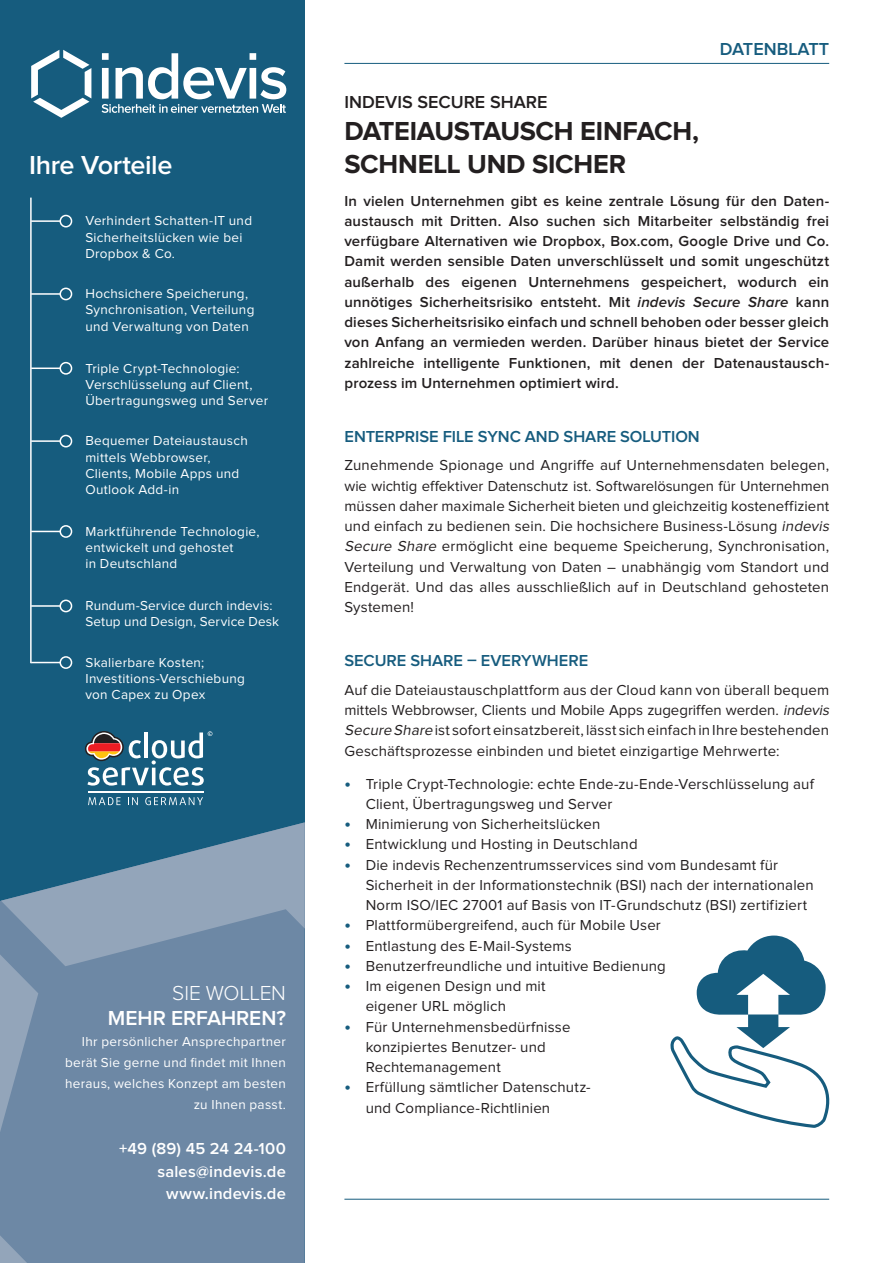
<style>
.page{position:relative;width:893px;height:1263px;background:#fff}
.page>*{position:absolute;margin:0;border:0;box-sizing:border-box;transform-origin:0 0}
.t1{font:700 27px/32.4px "Proxima Nova";letter-spacing:-.01em;color:#231f20}
.t2{font:600 27px "Proxima Nova";letter-spacing:-.015em;color:#fff}
.t3{font:600 21px "Proxima Nova";color:#fff}
.t4{font:300 21px "Proxima Nova";letter-spacing:-.005em;color:#fff}
.t5{font:600 18px "Proxima Nova";color:#231f20}
.t6{font:600 18px "Proxima Nova";color:#165c7e}
.t7{font:600 16.5px "Proxima Nova";color:#165c7e}
.t8{font:600 16.5px/22.5px "Proxima Nova";letter-spacing:.015em;color:#fff;text-align:right}
.t9{font:15px/20.2px "Proxima Nova";letter-spacing:.01em;color:#231f20}
.t10{font:600 15px/20.2px "Proxima Nova";letter-spacing:.01em;color:#231f20;text-align:justify}
.t11{font:13.5px/16.2px "Proxima Nova";letter-spacing:.02em;color:#fff}
.s1{font-style:italic}
.s2{font-weight:700;font-size:18px;color:#165c7e}
</style>
<div class="page">
<div style="left:0;top:0;width:305px;height:1263px;background:#165c7e"></div>
<svg style="left:0;top:822px;width:305px;height:441px;background:#6c89a5"></svg>
<hr style="left:344px;top:63px;width:485px;height:1px;background:#165c7e">
<hr style="left:344px;top:1199px;width:485px;height:1px;background:#165c7e">
<svg style="left:31px;top:50px;width:60px;height:68px"></svg>
<svg style="left:102px;top:53px;width:184px;height:60px"></svg>
<hr style="left:30px;top:198px;width:2px;height:465px;background:#fff">
<hr style="left:31px;top:220px;width:30px;height:2px;background:#fff">
<div style="left:60px;top:215px;width:12px;height:12px;border:2px solid #fff;border-radius:50%"></div>
<hr style="left:31px;top:440px;width:30px;height:2px;background:#fff">
<div style="left:60px;top:435px;width:12px;height:12px;border:2px solid #fff;border-radius:50%"></div>
<hr style="left:31px;top:531px;width:30px;height:1px;background:#fff">
<div style="left:60px;top:525px;width:12px;height:13px;border:2px solid #fff;border-radius:50%"></div>
<hr style="left:31px;top:605px;width:30px;height:2px;background:#fff">
<div style="left:60px;top:600px;width:12px;height:12px;border:2px solid #fff;border-radius:50%"></div>
<hr style="left:31px;top:367px;width:30px;height:2px;background:#fff">
<div style="left:60px;top:362px;width:12px;height:13px;border:2px solid #fff;border-radius:50%"></div>
<hr style="left:31px;top:293px;width:30px;height:2px;background:#fff">
<div style="left:60px;top:288px;width:12px;height:12px;border:2px solid #fff;border-radius:50%"></div>
<hr style="left:31px;top:662px;width:30px;height:1px;background:#fff">
<div style="left:60px;top:656px;width:12px;height:13px;border:2px solid #fff;border-radius:50%"></div>
<svg style="left:88px;top:797px;width:33px;height:8px"></svg>
<svg style="left:128px;top:797px;width:10px;height:8px"></svg>
<svg style="left:145px;top:797px;width:58px;height:8px"></svg>
<hr style="left:88px;top:791px;width:115px;height:1px;background:#fff">
<svg style="left:85px;top:731px;width:127px;height:54px"></svg>
<svg style="left:670px;top:935px;width:160px;height:191px"></svg>
<h1 class="t2" style="left:29px;top:150px;width:145px">Ihre Vorteile</h1>
<p class="t11" style="left:85px;top:213px;width:168px">Verhindert Schatten-IT und<br>Sicherheitslücken wie bei<br>Dropbox &amp; Co.</p>
<p class="t11" style="left:85px;top:286px;width:170px">Hochsichere Speicherung,<br>Synchronisation, Verteilung und Verwaltung von Daten</p>
<p class="t11" style="left:85px;top:360px;width:184px">Triple Crypt-Technologie:<br>Verschlüsselung auf Client,<br>Übertragungsweg und Server</p>
<p class="t11" style="left:85px;top:433px;width:164px">Bequemer Dateiaustausch mittels Webbrowser,<br>Clients, Mobile Apps und<br>Outlook Add-in</p>
<p class="t11" style="left:85px;top:523px;width:176px">Marktführende Technologie, entwickelt und gehostet<br>in Deutschland</p>
<p class="t11" style="left:85px;top:598px;width:195px">Rundum-Service durch indevis:<br>Setup und Design, Service Desk</p>
<p class="t11" style="left:85px;top:654px;width:161px">Skalierbare Kosten;<br>Investitions-Verschiebung von Capex zu Opex</p>
<h2 class="t4" style="left:172px;top:981px;width:115px">SIE WOLLEN</h2>
<h2 class="t3" style="left:108px;top:1006px;width:180px">MEHR ERFAHREN?</h2>
<p class="t11" style="left:65px;top:1031px;width:222px;line-height:21px;text-align:right">Ihr persönlicher Ansprechpartner berät Sie gerne und findet mit Ihnen heraus, welches Konzept am besten zu Ihnen passt.</p>
<p class="t8" style="left:119px;top:1138px;width:168px">+49 (89) 45 24 24-100 sales@indevis.de www.indevis.de</p>
<p class="t6" style="left:720px;top:39px;width:111px">DATENBLATT</p>
<p class="t5" style="left:344px;top:92px;width:205px">INDEVIS SECURE SHARE</p>
<h1 class="t1" style="left:344px;top:116px;width:356px">DATEIAUSTAUSCH EINFACH,<br>SCHNELL UND SICHER</h1>
<p class="t10" style="left:344px;top:191px;width:486px">In vielen Unternehmen gibt es keine zentrale Lösung für den Daten&shy;austausch mit Dritten. Also suchen sich Mitarbeiter selbständig frei verfügbare Alternativen wie Dropbox, Box.com, Google Drive und Co.<br>Damit werden sensible Daten unverschlüsselt und somit ungeschützt außerhalb des eigenen Unternehmens gespeichert, wodurch ein unnötiges Sicherheitsrisiko entsteht. Mit <span class="s1">indevis Secure Share</span> kann dieses Sicherheitsrisiko einfach und schnell behoben oder besser gleich von Anfang an vermieden werden. Darüber hinaus bietet der Service zahlreiche intelligente Funktionen, mit denen der Datenaustausch&shy;prozess im Unternehmen optimiert wird.</p>
<p class="t7" style="left:344px;top:427px;width:357px">ENTERPRISE FILE SYNC AND SHARE SOLUTION</p>
<p class="t9" style="left:344px;top:456px;width:489px">Zunehmende Spionage und Angriffe auf Unternehmensdaten belegen, wie wichtig effektiver Datenschutz ist. Softwarelösungen für Unternehmen müssen daher maximale Sicherheit bieten und gleichzeitig kosteneffizient und einfach zu bedienen sein. Die hochsichere Business-Lösung <span class="s1">indevis Secure Share</span> ermöglicht eine bequeme Speicherung, Synchronisation, Verteilung und Verwaltung von Daten – unabhängig vom Standort und Endgerät. Und das alles ausschließlich auf in Deutschland gehosteten Systemen!</p>
<p class="t7" style="left:344px;top:651px;width:245px">SECURE SHARE – EVERYWHERE</p>
<p class="t9" style="left:344px;top:680px;width:489px">Auf die Dateiaustauschplattform aus der Cloud kann von überall bequem mittels Webbrowser, Clients und Mobile Apps zugegriffen werden. <span class="s1">indevis Secure Share</span> ist sofort einsatzbereit, lässt sich einfach in Ihre bestehenden Geschäftsprozesse einbinden und bietet einzigartige Mehrwerte:</p>
<p class="t9" style="left:366px;top:774px;width:450px;text-indent:-21px"><span class="s2">•</span> Triple Crypt-Technologie: echte Ende-zu-Ende-Verschlüsselung auf<br>Client, Übertragungsweg und Server</p>
<p class="t9" style="left:344px;top:814px;width:257px"><span class="s2">•</span> Minimierung von Sicherheitslücken</p>
<p class="t9" style="left:344px;top:834px;width:295px"><span class="s2">•</span> Entwicklung und Hosting in Deutschland</p>
<p class="t9" style="left:366px;top:855px;width:450px;text-indent:-21px"><span class="s2">•</span> Die indevis Rechenzentrumsservices sind vom Bundesamt für<br>Sicherheit in der Informationstechnik (BSI) nach der internationalen<br>Norm ISO/IEC 27001 auf Basis von IT-Grundschutz (BSI) zertifiziert</p>
<p class="t9" style="left:344px;top:915px;width:318px"><span class="s2">•</span> Plattformübergreifend, auch für Mobile User</p>
<p class="t9" style="left:344px;top:936px;width:229px"><span class="s2">•</span> Entlastung des E-Mail-Systems</p>
<p class="t9" style="left:344px;top:956px;width:323px"><span class="s2">•</span> Benutzerfreundliche und intuitive Bedienung</p>
<p class="t9" style="left:366px;top:976px;width:181px;text-indent:-21px"><span class="s2">•</span> Im eigenen Design und mit eigener URL möglich</p>
<p class="t9" style="left:366px;top:1017px;width:206px;text-indent:-21px"><span class="s2">•</span> Für Unternehmensbedürfnisse konzipiertes Benutzer- und<br>Rechtemanagement</p>
<p class="t9" style="left:366px;top:1077px;width:227px;text-indent:-21px"><span class="s2">•</span> Erfüllung sämtlicher Datenschutz&shy;und Compliance-Richtlinien</p>
</div>
